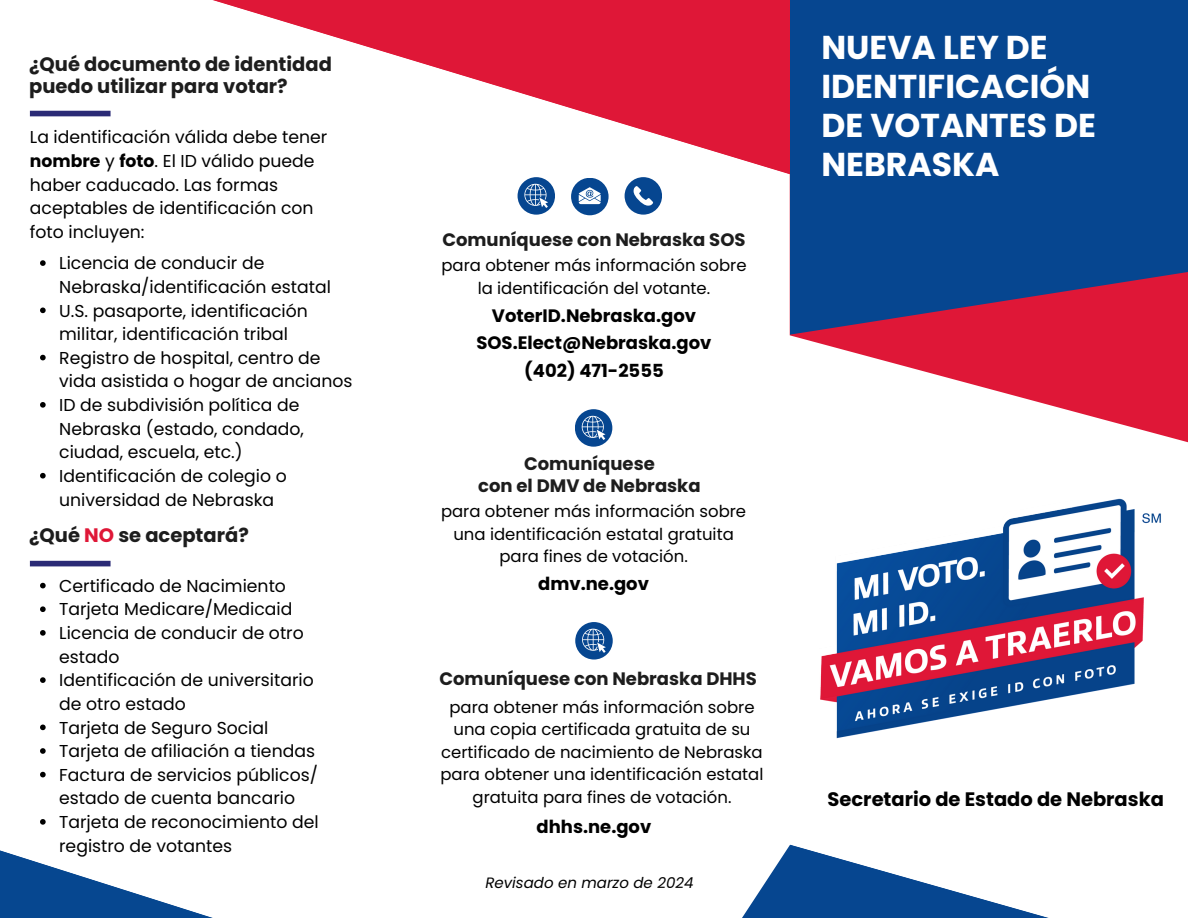
<style>
.page{position:relative;width:1188px;height:918px;background:#fff}
.page>*{position:absolute;margin:0;border:0;box-sizing:border-box;transform-origin:0 0}
.t1{font:700 33px/39px "Poppins";color:#fff}
.t2{font:700 19.5px/22.5px "Poppins";color:#1d1d1d}
.t3{font:700 19.5px "Poppins";color:#000}
.t4{font:700 18px/21.3px "Poppins";color:#1d1d1d;text-align:center}
.t5{font:700 18px "Poppins";color:#000}
.t6{font:17.25px/23.7px "Poppins";color:#000}
.t7{font:16.5px/22.5px "Poppins";color:#000;text-align:center}
.t8{font:italic 15px "Poppins";color:#000}
.s1{font-weight:700}
.s2{color:#df1737}
</style>
<div class="page">
<svg style="left:29px;top:0;width:761px;height:211px"></svg>
<div style="left:575px;top:622px;width:38px;height:38px;background:#064690;border-radius:50%"></div>
<svg style="left:582px;top:629px;width:24px;height:24px"></svg>
<div style="left:575px;top:409px;width:37px;height:38px;background:#064690;border-radius:50%"></div>
<svg style="left:582px;top:416px;width:23px;height:24px"></svg>
<div style="left:518px;top:177px;width:37px;height:38px;background:#064690;border-radius:50%"></div>
<svg style="left:524px;top:184px;width:24px;height:24px"></svg>
<div style="left:571px;top:178px;width:38px;height:37px;background:#064690;border-radius:50%"></div>
<svg style="left:579px;top:187px;width:22px;height:17px"></svg>
<svg style="left:625px;top:177px;width:37px;height:37px"></svg>
<svg style="left:790px;top:335px;width:398px;height:108px"></svg>
<svg style="left:790px;top:0;width:398px;height:335px;background:#1a4187"></svg>
<svg style="left:742px;top:844px;width:307px;height:74px"></svg>
<svg style="left:0;top:850px;width:213px;height:68px"></svg>
<div style="left:30px;top:111px;width:81px;height:5px;background:#2b2b76"></div>
<div style="left:30px;top:561px;width:81px;height:5px;background:#2b2b76"></div>
<svg style="left:40px;top:583px;width:6px;height:5px"></svg>
<svg style="left:40px;top:606px;width:6px;height:6px"></svg>
<svg style="left:40px;top:630px;width:6px;height:6px"></svg>
<svg style="left:40px;top:677px;width:6px;height:6px"></svg>
<svg style="left:40px;top:725px;width:6px;height:5px"></svg>
<svg style="left:40px;top:748px;width:6px;height:6px"></svg>
<svg style="left:40px;top:772px;width:6px;height:5px"></svg>
<svg style="left:40px;top:819px;width:6px;height:6px"></svg>
<img style="left:820px;top:498px;width:341px;height:241px">
<svg style="left:40px;top:260px;width:6px;height:6px"></svg>
<svg style="left:40px;top:308px;width:6px;height:5px"></svg>
<svg style="left:40px;top:355px;width:6px;height:5px"></svg>
<svg style="left:40px;top:402px;width:6px;height:6px"></svg>
<svg style="left:40px;top:473px;width:6px;height:6px"></svg>
<h2 class="t2" style="left:29px;top:53px;width:304px">¿Qué documento de identidad puedo utilizar para votar?</h2>
<p class="t6" style="left:30px;top:126px;width:299px">La identificación válida debe tener <span class="s1">nombre</span> y <span class="s1">foto</span>. El ID válido puede haber caducado. Las formas aceptables de identificación con foto incluyen:</p>
<p class="t6" style="left:59px;top:251px;width:273px">Licencia de conducir de<br>Nebraska/identificación estatal</p>
<p class="t6" style="left:59px;top:299px;width:250px">U.S. pasaporte, identificación militar, identificación tribal</p>
<p class="t6" style="left:59px;top:346px;width:295px">Registro de hospital, centro de vida asistida o hogar de ancianos</p>
<p class="t6" style="left:59px;top:393px;width:246px">ID de subdivisión política de<br>Nebraska (estado, condado, ciudad, escuela, etc.)</p>
<p class="t6" style="left:59px;top:464px;width:229px">Identificación de colegio o universidad de Nebraska</p>
<p class="t2" style="left:29px;top:524px;width:221px">¿Qué <span class="s2">NO</span> se aceptará?</p>
<p class="t6" style="left:59px;top:574px;width:228px">Certificado de Nacimiento</p>
<p class="t6" style="left:59px;top:598px;width:235px">Tarjeta Medicare/Medicaid</p>
<p class="t6" style="left:59px;top:621px;width:246px">Licencia de conducir de otro estado</p>
<p class="t6" style="left:59px;top:668px;width:256px">Identificación de universitario de otro estado</p>
<p class="t6" style="left:59px;top:716px;width:211px">Tarjeta de Seguro Social</p>
<h2 class="t6" style="left:59px;top:739px;width:257px">Tarjeta de afiliación a tiendas</h2>
<h3 class="t6" style="left:59px;top:763px;width:260px">Factura de servicios públicos/ estado de cuenta bancario</h3>
<h2 class="t6" style="left:59px;top:810px;width:261px">Tarjeta de reconocimiento del registro de votantes</h2>
<p class="t4" style="left:442px;top:229px;width:305px">Comuníquese con Nebraska SOS</p>
<h2 class="t7" style="left:441px;top:254px;width:307px">para obtener más información sobre la identificación del votante.</h2>
<h2 class="t5" style="left:492px;top:303px;width:206px">VoterID.Nebraska.gov</h2>
<h3 class="t5" style="left:476px;top:331px;width:237px">SOS.Elect@Nebraska.gov</h3>
<h2 class="t5" style="left:524px;top:358px;width:141px">(402) 471-2555</h2>
<p class="t4" style="left:478px;top:453px;width:224px">Comuníquese<br>con el DMV de Nebraska</p>
<p class="t7" style="left:441px;top:500px;width:307px">para obtener más información sobre una identificación estatal gratuita para fines de votación.</p>
<h3 class="t5" style="left:538px;top:571px;width:112px">dmv.ne.gov</h3>
<h2 class="t4" style="left:439px;top:668px;width:319px">Comuníquese con Nebraska DHHS</h2>
<h1 class="t7" style="left:441px;top:696px;width:324px">para obtener más información sobre una copia certificada gratuita de su certificado de nacimiento de Nebraska para obtener una identificación estatal gratuita para fines de votación.</h1>
<p class="t5" style="left:537px;top:814px;width:116px">dhhs.ne.gov</p>
<p class="t8" style="left:485px;top:873px;width:210px">Revisado en marzo de 2024</p>
<p class="t1" style="left:821px;top:28px;width:276px">NUEVA LEY DE<br>IDENTIFICACIÓN<br>DE VOTANTES DE<br>NEBRASKA</p>
<h2 class="t3" style="left:828px;top:786px;width:338px">Secretario de Estado de Nebraska</h2>
</div>
